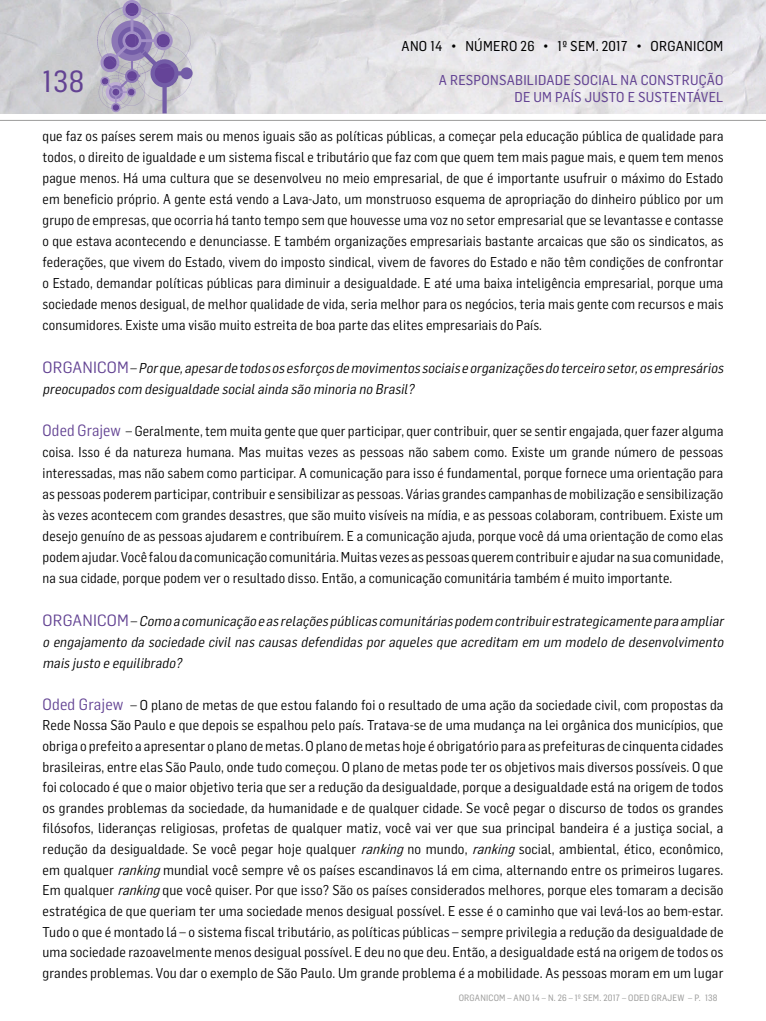
<style>
.page{position:relative;width:766px;height:1021px;background:#fff}
.page>*{position:absolute;margin:0;border:0;box-sizing:border-box;transform-origin:0 0}
.t1{font:30px "Flama Semicondensed Basic";color:#634393}
.t2{font:14px/21px "Flama Semicondensed";letter-spacing:.01em;color:#000;text-align:justify}
.t3{font:italic 14px/21px "Flama Semicondensed";color:#000}
.t4{font:14px/16.8px "Flama Semicondensed Basic";letter-spacing:.02em;color:#634393;text-align:right}
.t5{font:14px "Flama Semicondensed Basic";letter-spacing:.02em;color:#000}
.t6{font:9px "Flama Semicondensed Basic";letter-spacing:.02em;color:#9d9d9c}
.s1{font-style:normal;font-size:16px;color:#634393}
.s2{font-style:normal}
.s3{font-size:16px;color:#634393}
.s4{font-style:italic}
</style>
<div class="page">
<img style="left:0;top:0;width:765px;height:113px">
<hr style="left:0;top:120px;width:765px;height:1px;background:#9d9d9c">
<svg style="left:97px;top:0;width:95px;height:113px;background:#afa6c1"></svg>
<p class="t5" style="left:401px;top:37px;width:323px">ANO 14 • NÚMERO 26 • 1º SEM. 2017 • ORGANICOM</p>
<p class="t4" style="left:439px;top:71px;width:286px">A RESPONSABILIDADE SOCIAL NA CONSTRUÇÃO<br>DE UM PAÍS JUSTO E SUSTENTÁVEL</p>
<h1 class="t1" style="left:43px;top:62px;width:43px">138</h1>
<p class="t2" style="left:43px;top:125px;width:682px">que faz os países serem mais ou menos iguais são as políticas públicas, a começar pela educação pública de qualidade para todos, o direito de igualdade e um sistema fiscal e tributário que faz com que quem tem mais pague mais, e quem tem menos pague menos. Há uma cultura que se desenvolveu no meio empresarial, de que é importante usufruir o máximo do Estado em beneficio próprio. A gente está vendo a Lava-Jato, um monstruoso esquema de apropriação do dinheiro público por um grupo de empresas, que ocorria há tanto tempo sem que houvesse uma voz no setor empresarial que se levantasse e contasse o que estava acontecendo e denunciasse. E também organizações empresariais bastante arcaicas que são os sindicatos, as federações, que vivem do Estado, vivem do imposto sindical, vivem de favores do Estado e não têm condições de confrontar o Estado, demandar políticas públicas para diminuir a desigualdade. E até uma baixa inteligência empresarial, porque uma sociedade menos desigual, de melhor qualidade de vida, seria melhor para os negócios, teria mais gente com recursos e mais consumidores. Existe uma visão muito estreita de boa parte das elites empresariais do País.</p>
<p class="t3" style="left:43px;top:357px;width:685px"><span class="s1">O R G A N I C O M</span> <span class="s2">–</span> Porque,apesarde todos os esforços de movimentos sociais e organizações do terceiro setor,os empresários preocupados com desigualdade socialainda são minoria no Brasil?</p>
<p class="t2" style="left:43px;top:420px;width:682px"><span class="s3">Oded Grajew</span> – Geralmente, tem muita gente que quer participar, quer contribuir, quer se sentir engajada, quer fazer alguma coisa. Isso é da natureza humana. Mas muitas vezes as pessoas não sabem como. Existe um grande número de pessoas interessadas, mas não sabem como participar. A comunicação para isso é fundamental, porque fornece uma orientação para as pessoas poderem participar, contribuir e sensibilizar as pessoas. Várias grandes campanhas de mobilização e sensibilização às vezes acontecem com grandes desastres, que são muito visíveis na mídia, e as pessoas colaboram, contribuem. Existe um desejo genuíno de as pessoas ajudarem e contribuírem. E a comunicação ajuda, porque você dá uma orientação de como elas podem ajudar. Você falou da comunicação comunitária. Muitas vezes as pessoas querem contribuir e ajudar na sua comunidade, na sua cidade, porque podem ver o resultado disso. Então, a comunicação comunitária também é muito importante.</p>
<p class="t3" style="left:43px;top:610px;width:685px;text-align:justify"><span class="s1">O R G A N I C O M</span> <span class="s2">–</span> Como a comunicação e as relações públicas comunitárias podem contribuirestrategicamente para ampliar o engajamento da sociedade civil nas causas defendidas por aqueles que acreditam em um modelo de desenvolvimento mais justo e equilibrado?</p>
<p class="t2" style="left:43px;top:694px;width:682px;line-height:20.6px"><span class="s3">Oded Grajew</span> – O plano de metas de que estou falando foi o resultado de uma ação da sociedade civil, com propostas da Rede Nossa São Paulo e que depois se espalhou pelo país. Tratava-se de uma mudança na lei orgânica dos municípios, que obriga o prefeito a apresentar o plano de metas. O plano de metas hoje é obrigatório para as prefeituras de cinquenta cidades brasileiras, entre elas São Paulo, onde tudo começou. O plano de metas pode ter os objetivos mais diversos possíveis. O que foi colocado é que o maior objetivo teria que ser a redução da desigualdade, porque a desigualdade está na origem de todos os grandes problemas da sociedade, da humanidade e de qualquer cidade. Se você pegar o discurso de todos os grandes filósofos, lideranças religiosas, profetas de qualquer matiz, você vai ver que sua principal bandeira é a justiça social, a redução da desigualdade. Se você pegar hoje qualquer <span class="s4">ranking</span>no mundo, <span class="s4">ranking</span>social, ambiental, ético, econômico, em qualquer <span class="s4">ranking</span>mundial você sempre vê os países escandinavos lá em cima, alternando entre os primeiros lugares.<br>Em qualquer <span class="s4">ranking</span>que você quiser. Por que isso? São os países considerados melhores, porque eles tomaram a decisão estratégica de que queriam ter uma sociedade menos desigual possível. E esse é o caminho que vai levá-los ao bem-estar.<br>Tudo o que é montado lá – o sistema fiscal tributário, as políticas públicas – sempre privilegia a redução da desigualdade de uma sociedade razoavelmente menos desigual possível. E deu no que deu. Então, a desigualdade está na origem de todos os grandes problemas. Vou dar o exemplo de São Paulo. Um grande problema é a mobilidade. As pessoas moram em um lugar</p>
<p class="t6" style="left:458px;top:992px;width:260px">ORGANICOM – ANO 14 – N. 26 – 1º SEM. 2017 – ODED GRAJEW – P. 138</p>
</div>
